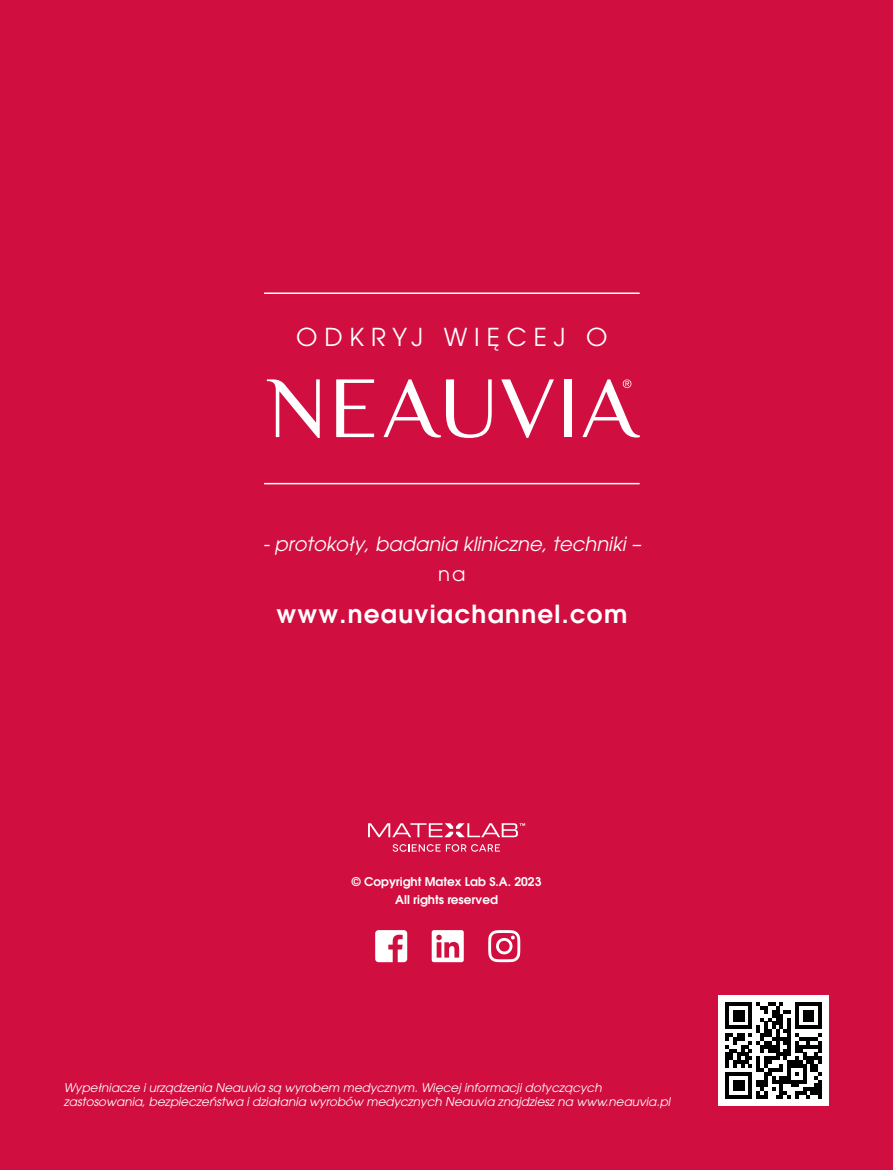
<style>
.page{position:relative;width:893px;height:1170px;background:#fff}
.page>*{position:absolute;margin:0;border:0;box-sizing:border-box;transform-origin:0 0}
.t1{font:600 24.75px "ITC Avant Garde Pro";letter-spacing:.05em;color:#fff}
.t2{font:24.6px "ITC Avant Garde Pro";letter-spacing:.28em;color:#fff}
.t3{font:italic 19.5px "ITC Avant Garde Pro";color:#fff}
.t4{font:19.5px "ITC Avant Garde Pro";color:#fff}
.t5{font:italic 12px/14.4px "ITC Avant Garde Pro";color:#fff}
.t6{font:600 12px "ITC Avant Garde Pro";color:#fff}
</style>
<div class="page">
<div style="left:0;top:0;width:893px;height:1169px;background:#d10e40"></div>
<svg style="left:368px;top:823px;width:157px;height:14px"></svg>
<svg style="left:393px;top:844px;width:107px;height:7px"></svg>
<hr style="left:264px;top:483px;width:376px;height:1px;background:#fff">
<hr style="left:264px;top:292px;width:376px;height:2px;background:#fff">
<svg style="left:375px;top:930px;width:32px;height:32px"></svg>
<svg style="left:488px;top:930px;width:32px;height:32px"></svg>
<svg style="left:432px;top:930px;width:32px;height:32px"></svg>
<div style="left:564px;top:379px;width:8px;height:58px;background:#fff"></div>
<svg style="left:267px;top:379px;width:53px;height:59px"></svg>
<svg style="left:336px;top:379px;width:38px;height:58px"></svg>
<svg style="left:383px;top:379px;width:109px;height:59px"></svg>
<svg style="left:501px;top:379px;width:53px;height:59px"></svg>
<svg style="left:582px;top:379px;width:58px;height:58px"></svg>
<div style="left:719px;top:995px;width:110px;height:111px;background:#fff"></div>
<svg style="left:725px;top:1002px;width:97px;height:96px"></svg>
<p class="t2" style="left:296px;top:321px;width:313px">ODKRYJ WIĘCEJ O</p>
<p class="t3" style="left:263px;top:532px;width:380px">- protokoły, badania kliniczne, techniki –</p>
<p class="t4" style="left:438px;top:562px;width:29px">na</p>
<p class="t1" style="left:277px;top:597px;width:352px">www.neauviachannel.com</p>
<p class="t6" style="left:352px;top:874px;width:191px">© Copyright Matex Lab S.A. 2023</p>
<p class="t6" style="left:395px;top:892px;width:104px">All rights reserved</p>
<p class="t5" style="left:64px;top:1079px;width:608px">Wypełniacze i urządzenia Neauvia są wyrobem medycznym. Więcej informacji dotyczących zastosowania, bezpieczeństwa i działania wyrobów medycznych Neauvia znajdziesz na www.neauvia.pl</p>
</div>
